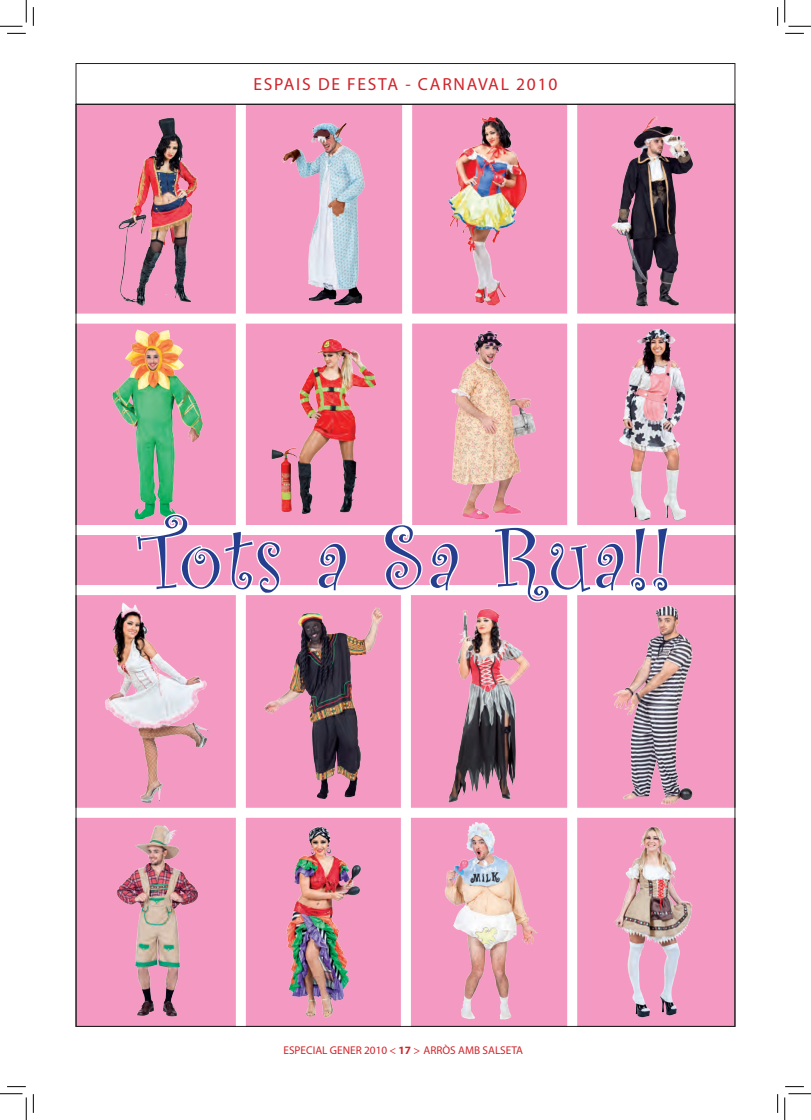
<style>
.page{position:relative;width:811px;height:1120px;background:#fff}
.page>*{position:absolute;margin:0;border:0;box-sizing:border-box;transform-origin:0 0}
.t1{font:93.75px "Curlz";letter-spacing:.025em;color:#253f8e}
.t2{font:17.5px "Myriad";letter-spacing:.1em;color:#d1232a}
.t3{font:11.25px "Myriad";color:#d1232a}
.s1{font-weight:700}
</style>
<div class="page">
<div style="left:76px;top:104px;width:659px;height:922px;background:#f499c2"></div>
<img style="left:118px;top:117px;width:80px;height:189px">
<img style="left:282px;top:123px;width:83px;height:183px">
<img style="left:448px;top:116px;width:79px;height:190px">
<img style="left:611px;top:116px;width:82px;height:191px">
<img style="left:112px;top:329px;width:91px;height:183px">
<img style="left:105px;top:602px;width:104px;height:201px">
<img style="left:116px;top:825px;width:82px;height:192px">
<img style="left:271px;top:338px;width:106px;height:176px">
<img style="left:451px;top:331px;width:85px;height:188px">
<img style="left:619px;top:328px;width:67px;height:193px">
<img style="left:286px;top:826px;width:75px;height:192px">
<img style="left:436px;top:817px;width:106px;height:203px">
<img style="left:614px;top:826px;width:79px;height:192px">
<img style="left:264px;top:607px;width:119px;height:192px">
<img style="left:448px;top:608px;width:82px;height:195px">
<img style="left:613px;top:605px;width:80px;height:200px">
<div style="left:71px;top:313px;width:672px;height:10px;background:#fff"></div>
<div style="left:71px;top:807px;width:672px;height:10px;background:#fff"></div>
<div style="left:567px;top:590px;width:10px;height:439px;background:#fff"></div>
<div style="left:71px;top:585px;width:672px;height:10px;background:#fff"></div>
<div style="left:401px;top:590px;width:10px;height:439px;background:#fff"></div>
<div style="left:236px;top:590px;width:10px;height:439px;background:#fff"></div>
<div style="left:236px;top:95px;width:10px;height:439px;background:#fff"></div>
<div style="left:71px;top:525px;width:672px;height:10px;background:#fff"></div>
<div style="left:402px;top:95px;width:10px;height:439px;background:#fff"></div>
<div style="left:567px;top:95px;width:10px;height:439px;background:#fff"></div>
<svg style="left:134px;top:512px;width:148px;height:73px"></svg>
<svg style="left:317px;top:542px;width:30px;height:43px"></svg>
<svg style="left:384px;top:522px;width:75px;height:63px"></svg>
<svg style="left:496px;top:524px;width:173px;height:79px"></svg>
<div style="left:76px;top:63px;width:659px;height:41px;border:1px solid #231f20"></div>
<svg style="left:7px;top:33px;width:19px;height:1px"></svg>
<svg style="left:785px;top:33px;width:19px;height:1px"></svg>
<svg style="left:33px;top:7px;width:1px;height:19px"></svg>
<svg style="left:33px;top:1094px;width:1px;height:18px"></svg>
<svg style="left:777px;top:7px;width:1px;height:19px"></svg>
<svg style="left:777px;top:1094px;width:1px;height:18px"></svg>
<svg style="left:0;top:0;width:27px;height:27px"></svg>
<svg style="left:0;top:1093px;width:27px;height:26px"></svg>
<svg style="left:784px;top:0;width:27px;height:27px"></svg>
<svg style="left:784px;top:1093px;width:27px;height:26px"></svg>
<h2 class="t2" style="left:254px;top:76px;width:305px">ESPAIS DE FESTA - CARNAVAL 2010</h2>
<h1 class="t1" style="left:141px;top:492px;width:531px">Tots a Sa Rua!!</h1>
<p class="t3" style="left:283px;top:1044px;width:241px">ESPECIAL GENER 2010 &lt; <span class="s1">17</span> &gt; ARRÒS AMB SALSETA</p>
</div>
